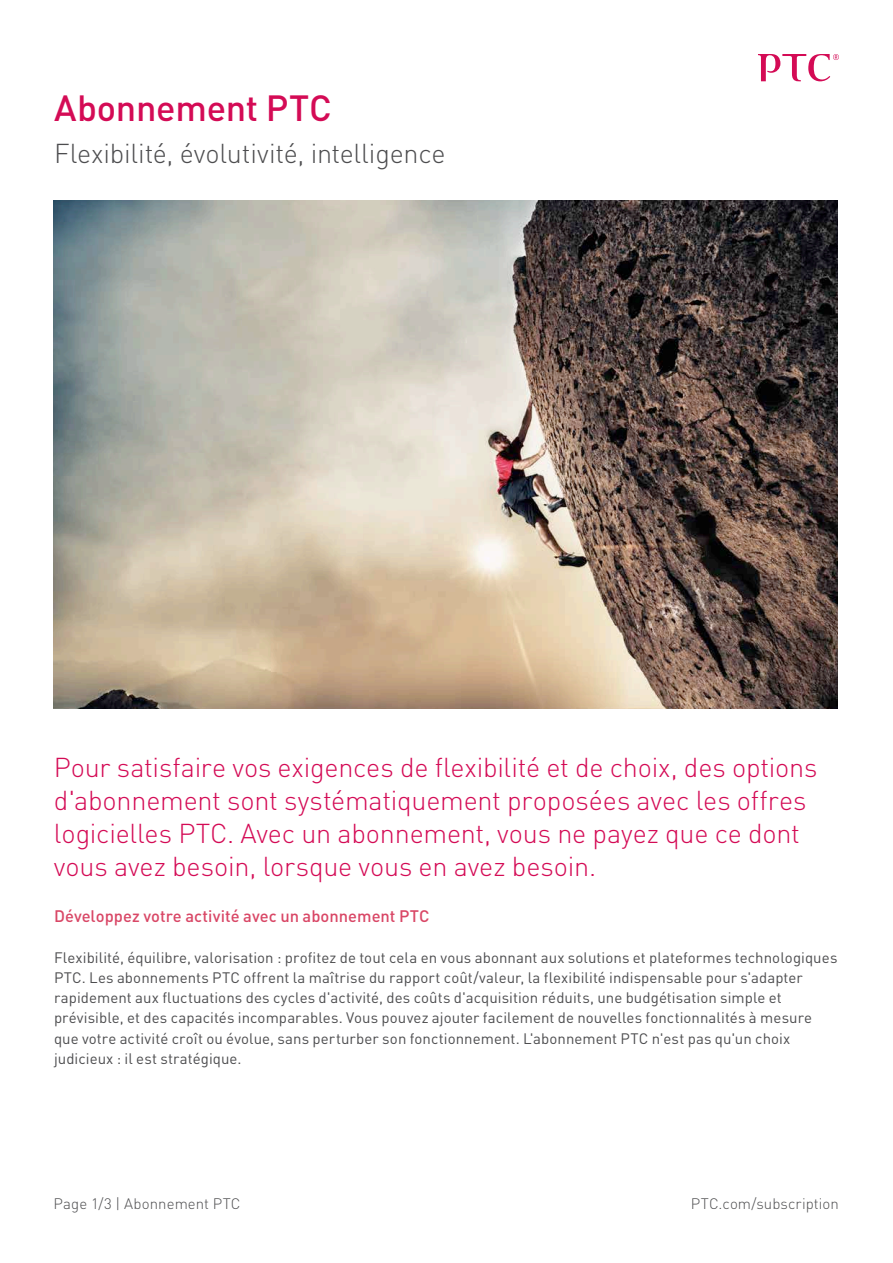
<style>
.page{position:relative;width:893px;height:1263px;background:#fff}
.page>*{position:absolute;margin:0;border:0;box-sizing:border-box;transform-origin:0 0}
.t1{font:500 36px "DIN Pro";letter-spacing:-.005em;color:#d40b55}
.t2{font:300 27px/33px "DIN Pro";letter-spacing:-.005em;color:#d40b55}
.t3{font:300 27px "DIN Pro";letter-spacing:-.01em;color:#4d4d4f}
.t4{font:500 16.5px "DIN Pro";color:#d94766}
.t5{font:15px/20.2px "DIN Pro";letter-spacing:.005em;color:#4d4d4f}
.t6{font:300 15px "DIN Pro";letter-spacing:.005em;color:#4d4d4f}
</style>
<div class="page">
<svg style="left:758px;top:54px;width:81px;height:28px"></svg>
<img style="left:54px;top:201px;width:784px;height:508px">
<h1 class="t1" style="left:54px;top:79px;width:279px">Abonnement PTC</h1>
<h2 class="t3" style="left:54px;top:133px;width:393px">Flexibilité, évolutivité, intelligence</h2>
<p class="t2" style="left:54px;top:748px;width:765px">Pour satisfaire vos exigences de flexibilité et de choix, des options d'abonnement sont systématiquement proposées avec les offres logicielles PTC. Avec un abonnement, vous ne payez que ce dont vous avez besoin, lorsque vous en avez besoin.</p>
<p class="t4" style="left:54px;top:903px;width:377px">Développez votre activité avec un abonnement PTC</p>
<p class="t5" style="left:54px;top:945px;width:785px">Flexibilité, équilibre, valorisation : profitez de tout cela en vous abonnant aux solutions et plateformes technologiques PTC. Les abonnements PTC offrent la maîtrise du rapport coût/valeur, la flexibilité indispensable pour s'adapter rapidement aux fluctuations des cycles d'activité, des coûts d'acquisition réduits, une budgétisation simple et prévisible, et des capacités incomparables. Vous pouvez ajouter facilement de nouvelles fonctionnalités à mesure que votre activité croît ou évolue, sans perturber son fonctionnement. L'abonnement PTC n'est pas qu'un choix judicieux : il est stratégique.</p>
<p class="t6" style="left:53px;top:1192px;width:189px">Page 1/3 | Abonnement PTC</p>
<p class="t6" style="left:691px;top:1192px;width:149px">PTC.com/subscription</p>
</div>
